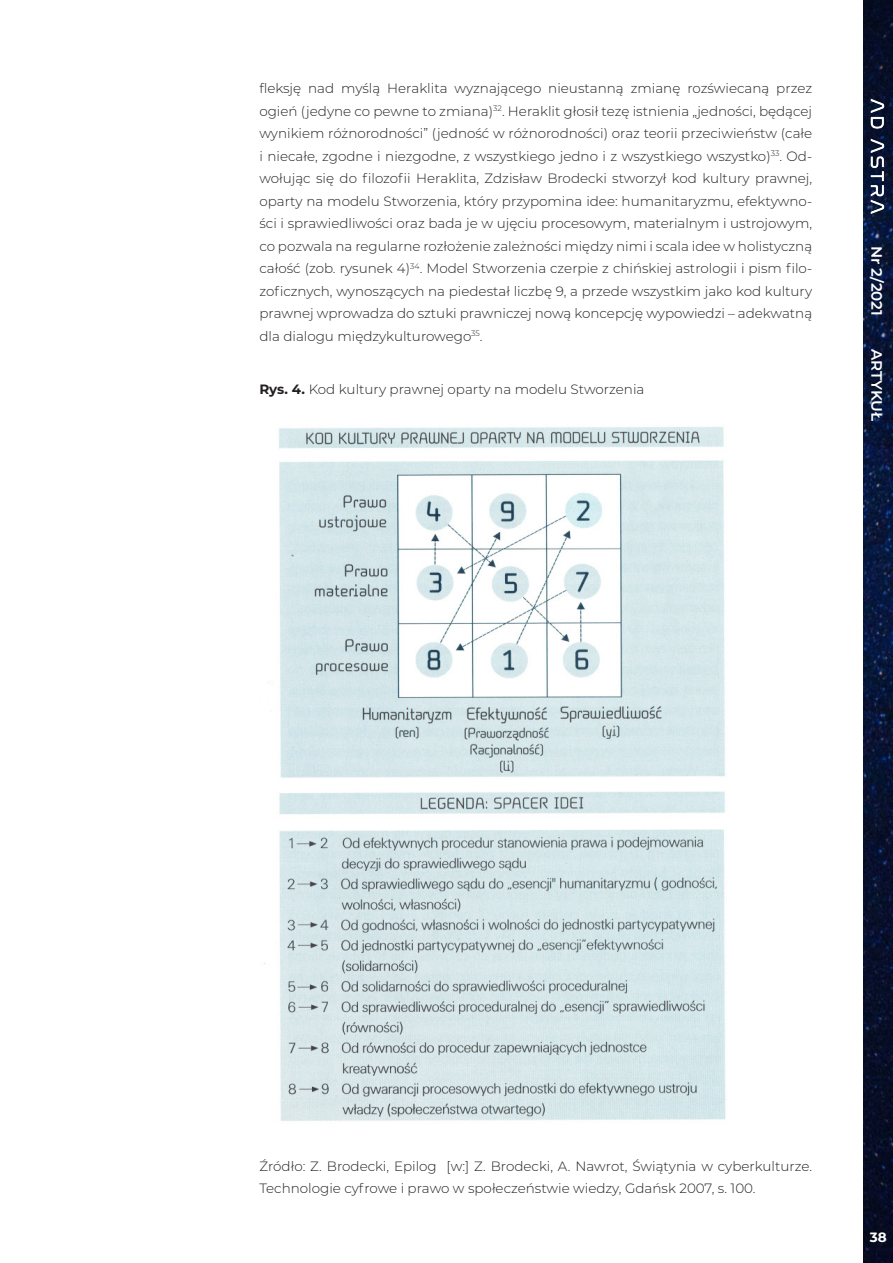
<style>
.page{position:relative;width:893px;height:1263px;background:#fff}
.page>*{position:absolute;margin:0;border:0;box-sizing:border-box;transform-origin:0 0}
.t1{font:600 15px "Montserrat";letter-spacing:-.005em;color:#fff}
.t2{font:300 13.5px/22.5px "Montserrat";color:#231f20;text-align:justify}
.t3{font:700 13.5px "Montserrat";color:#fff}
.s1{font-weight:700}
</style>
<div class="page">
<img style="left:863px;top:0;width:30px;height:1263px">
<img style="left:867px;top:89px;width:23px;height:138px">
<img style="left:263px;top:426px;width:463px;height:695px">
<p class="t2" style="left:259px;top:77px;width:554px">fleksję nad myślą Heraklita wyznającego nieustanną zmianę rozświecaną przez ogień (jedyne co pewne to zmiana)<sup>32</sup>. Heraklit głosił tezę istnienia „jedności, będącej wynikiem różnorodności” (jedność w różnorodności) oraz teorii przeciwieństw (całe i niecałe, zgodne i niezgodne, z wszystkiego jedno i z wszystkiego wszystko)<sup>33</sup>. Od&shy;wołując się do filozofii Heraklita, Zdzisław Brodecki stworzył kod kultury prawnej, oparty na modelu Stworzenia, który przypomina idee: humanitaryzmu, efektywno&shy;ści i sprawiedliwości oraz bada je w ujęciu procesowym, materialnym i ustrojowym, co pozwala na regularne rozłożenie zależności między nimi i scala idee w holistyczną całość (zob. rysunek 4)<sup>34</sup>. Model Stworzenia czerpie z chińskiej astrologii i pism filo&shy;zoficznych, wynoszących na piedestał liczbę 9, a przede wszystkim jako kod kultury prawnej wprowadza do sztuki prawniczej nową koncepcję wypowiedzi – adekwatną dla dialogu międzykulturowego<sup>35</sup>.</p>
<p class="t2" style="left:259px;top:378px;width:386px"><span class="s1">Rys. 4.</span> Kod kultury prawnej oparty na modelu Stworzenia</p>
<p class="t1" style="left:888px;top:246px;width:72px;rotate:90deg">Nr 2/2021</p>
<p class="t1" style="left:888px;top:349px;width:74px;rotate:90deg">ARTYKUŁ</p>
<p class="t2" style="left:259px;top:1154px;width:554px">Źródło: Z. Brodecki, Epilog [w:] Z. Brodecki, A. Nawrot, Świątynia w cyberkulturze.<br>Technologie cyfrowe i prawo w społeczeństwie wiedzy, Gdańsk 2007, s. 100.</p>
<p class="t3" style="left:870px;top:1227px;width:18px">38</p>
</div>
